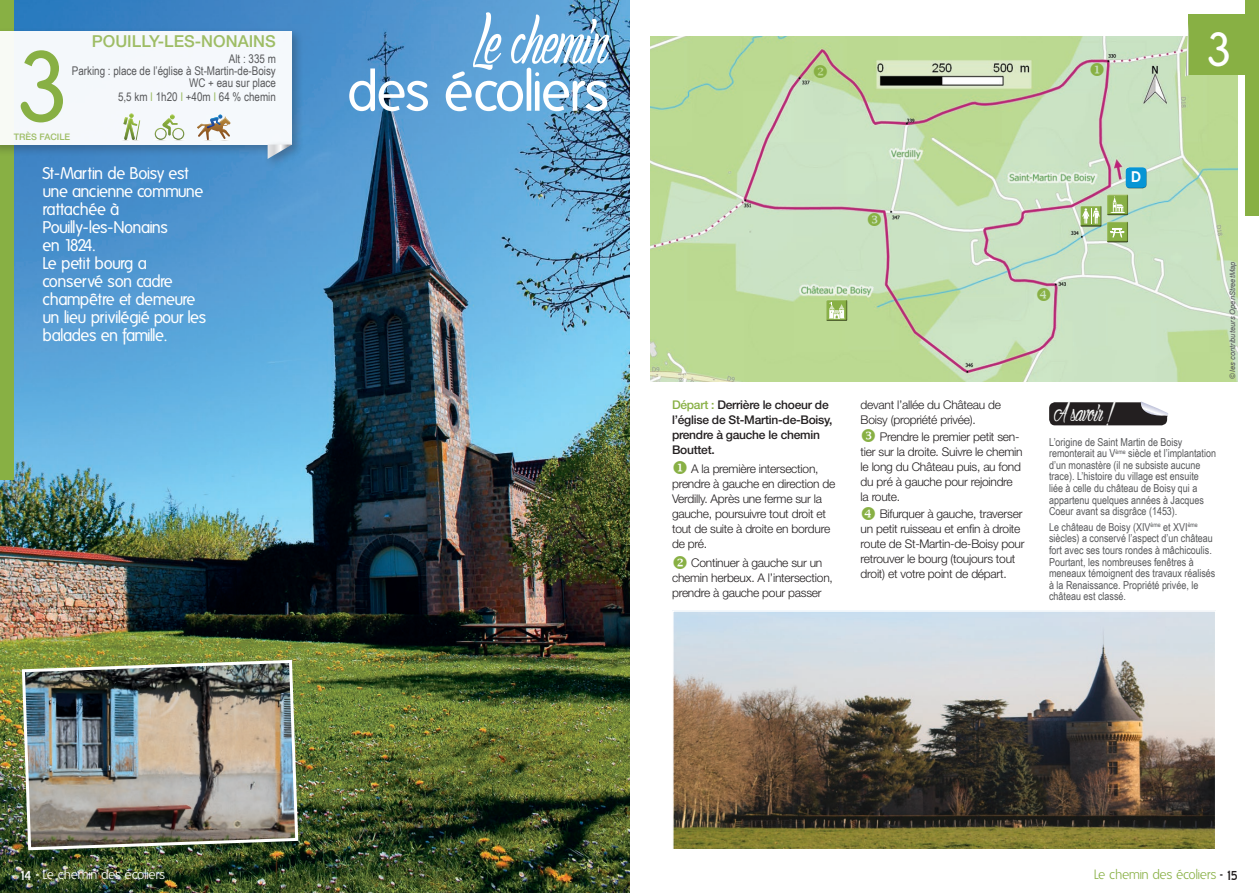
<style>
.page{position:relative;width:1259px;height:893px;background:#fff}
.page>*{position:absolute;margin:0;border:0;box-sizing:border-box;transform-origin:0 0}
.t1{font:97.5px "Folks";color:#88b044}
.t2{font:72px "Authentic Hilton";color:#fff}
.t3{font:55.2px "Folks";letter-spacing:-.035em;color:#fff}
.t4{font:46.5px "Folks";color:#fff}
.t5{font:27px "Authentic Hilton";color:#f7f7f6}
.Chapeau{font:16.5px "Folks";letter-spacing:-.035em;color:#fff}
.t6{font:500 16.5px "Helvetica Neue LT";color:#9ebd65}
.Chapeau-2{font:16.5px "Folks";letter-spacing:-.015em;color:#fff}
.t7{font:16.5px "Blue Highway";color:#231f20}
.Anecdote{font:16.5px "Blue Highway";color:#fff}
.t8{font:700 15px "Century Gothic";color:#fff}
.t9{font:300 13.5px "Folks";letter-spacing:-.035em;color:#fff}
.t10{font:300 13.5px "Folks";letter-spacing:-.035em;color:#88b044}
.texte{font:300 12px/15px "Helvetica Neue LT";letter-spacing:-.02em;color:#231f20}
.Départ{font:300 12px/15px "Helvetica Neue LT";letter-spacing:-.02em;color:#231f20}
.t11{font:12px "Arial Narrow";color:#57585a}
.Départ-2{font:500 12px/15px "Helvetica Neue LT";letter-spacing:-.02em;color:#231f20}
.Anecdote-2{font:10.95px/11.6px "Arial Narrow";color:#57585a}
.t12{font:500 9px "Helvetica Neue LT";color:#9ebd65}
.Anecdote-3{font:italic 7.5px "Arial";color:#57585a}
.s1{color:#9ebd65}
.s2{color:#88b044}
</style>
<div class="page">
<img style="left:0;top:0;width:629px;height:893px">
<div style="left:0;top:0;width:14px;height:479px;background:#88b044"></div>
<div style="left:0;top:27px;width:304px;height:130px;background:#231f20;opacity:.3"></div>
<div style="left:0;top:31px;width:292px;height:114px;background:#f5f8fb"></div>
<div style="left:264px;top:141px;width:39px;height:29px;background:#231f20;opacity:.3"></div>
<svg style="left:268px;top:145px;width:24px;height:14px"></svg>
<svg style="left:122px;top:113px;width:19px;height:28px"></svg>
<svg style="left:154px;top:115px;width:31px;height:26px"></svg>
<svg style="left:197px;top:115px;width:34px;height:26px"></svg>
<img style="left:651px;top:36px;width:586px;height:345px">
<div style="left:1188px;top:14px;width:61px;height:61px;background:#88b044"></div>
<div style="left:1245px;top:0;width:14px;height:215px;background:#88b044"></div>
<svg style="left:1185px;top:36px;width:3px;height:40px"></svg>
<img style="left:675px;top:613px;width:538px;height:234px">
<div style="left:672px;top:610px;width:544px;height:240px;border:2px solid #fff"></div>
<svg style="left:1049px;top:401px;width:119px;height:24px;background:#474345"></svg>
<div style="left:1078px;top:204px;width:25px;height:22px;background:#fff;opacity:.75"></div>
<div style="left:1078px;top:205px;width:25px;height:23px;background:#231f20;opacity:.75"></div>
<div style="left:1104px;top:219px;width:25px;height:23px;background:#fff;opacity:.75"></div>
<div style="left:1105px;top:221px;width:25px;height:23px;background:#231f20;opacity:.75"></div>
<div style="left:824px;top:298px;width:25px;height:23px;background:#c0dc9a"></div>
<div style="left:824px;top:300px;width:25px;height:22px;background:#231f20;opacity:.75"></div>
<div style="left:1104px;top:192px;width:25px;height:23px;background:#c9e3c3"></div>
<div style="left:1105px;top:194px;width:25px;height:23px;background:#231f20;opacity:.75"></div>
<div style="left:1125px;top:166px;width:23px;height:20px;background:#fff;opacity:.75"></div>
<div style="left:1125px;top:168px;width:23px;height:22px;background:#231f20;opacity:.75"></div>
<div style="left:1130px;top:171px;width:12px;height:13px;background:#0695d5"></div>
<img style="left:20px;top:658px;width:280px;height:194px">
<svg style="left:868px;top:213px;width:13px;height:13px"></svg>
<svg style="left:1037px;top:287px;width:13px;height:14px"></svg>
<svg style="left:814px;top:65px;width:13px;height:13px"></svg>
<svg style="left:1090px;top:63px;width:13px;height:13px"></svg>
<p class="t1" style="left:15px;top:34px;width:55px">3</p>
<p class="t6" style="left:92px;top:31px;width:185px">POUILLY-LES-NONAINS</p>
<p class="t11" style="left:229px;top:50px;width:49px">Alt : 335 m</p>
<p class="t11" style="left:72px;top:62px;width:205px">Parking : place de l’église à St-Martin-de-Boisy</p>
<p class="t11" style="left:189px;top:74px;width:88px">WC + eau sur place</p>
<p class="t11" style="left:118px;top:88px;width:159px">5,5 km <span class="s1">I</span> 1h20 <span class="s1">I</span> +40m <span class="s1">I</span> 64 % chemin</p>
<p class="t12" style="left:14px;top:132px;width:58px">TRÈS FACILE</p>
<p class="t2" style="left:472px;top:-1px;width:139px">Le chemin</p>
<p class="t3" style="left:347px;top:61px;width:263px">des écoliers</p>
<p class="Chapeau" style="left:43px;top:165px;width:148px">St-Martin de Boisy est</p>
<p class="t8" style="left:1130px;top:166px;width:12px">D</p>
<p class="Chapeau" style="left:43px;top:183px;width:162px">une ancienne commune</p>
<p class="Chapeau-2" style="left:43px;top:201px;width:79px">rattachée à</p>
<p class="Chapeau" style="left:43px;top:219px;width:127px">Pouilly-les-Nonains</p>
<p class="Chapeau" style="left:43px;top:237px;width:54px">en 1824.</p>
<p class="Chapeau" style="left:43px;top:255px;width:106px">Le petit bourg a</p>
<p class="Chapeau" style="left:43px;top:273px;width:132px">conservé son cadre</p>
<p class="Chapeau" style="left:43px;top:291px;width:154px">champêtre et demeure</p>
<p class="Chapeau" style="left:43px;top:309px;width:165px">un lieu privilégié pour les</p>
<p class="Chapeau" style="left:43px;top:327px;width:126px">balades en famille.</p>
<p class="t4" style="left:1206px;top:24px;width:27px">3</p>
<p class="Anecdote-3" style="left:1227px;top:379px;width:119px;rotate:-90deg">© les contributeurs OpenStreetMap</p>
<p class="Anecdote" style="left:21px;top:868px;width:20px">14 -</p>
<p class="t9" style="left:43px;top:868px;width:124px">Le chemin des écoliers</p>
<p class="Départ-2" style="left:672px;top:397px;width:162px"><span class="s2">Départ :</span> Derrière le choeur de l’église de St-Martin-de-Boisy, prendre à gauche le chemin<br>Bouttet.</p>
<p class="Départ" style="left:672px;top:461px;width:165px"><span class="s2">◆</span> A la première intersection, prendre à gauche en direction de<br>Verdilly. Après une ferme sur la gauche, poursuivre tout droit et tout de suite à droite en bordure de pré.</p>
<p class="texte" style="left:672px;top:555px;width:162px"><span class="s2">❖</span> Continuer à gauche sur un chemin herbeux. A l’intersection, prendre à gauche pour passer</p>
<p class="texte" style="left:860px;top:397px;width:142px">devant l’allée du Château de<br>Boisy (propriété privée).</p>
<p class="texte" style="left:860px;top:429px;width:163px;text-indent:19px">Prendre le premier petit sen&shy;tier sur la droite. Suivre le chemin le long du Château puis, au fond du pré à gauche pour rejoindre la route.</p>
<p class="texte" style="left:860px;top:506px;width:165px;text-indent:19px">Bifurquer à gauche, traverser un petit ruisseau et enfin à droite route de St-Martin-de-Boisy pour retrouver le bourg (toujours tout droit) et votre point de départ.</p>
<p class="t5" style="left:1054px;top:397px;width:64px">A savoir !</p>
<p class="Anecdote-2" style="left:1049px;top:436px;width:168px">L’origine de Saint Martin de Boisy remonterait au V<sup>ème</sup> siècle et l’implantation d’un monastère (il ne subsiste aucune trace). L’histoire du village est ensuite<br>liée à celle du château de Boisy qui a appartenu quelques années à Jacques Coeur avant sa disgrâce (1453).</p>
<p class="Anecdote-2" style="left:1049px;top:521px;width:168px">Le château de Boisy (XIV<sup>ème</sup> et XVI<sup>ème </sup>siècles) a conservé l’aspect d’un château fort avec ses tours rondes à mâchicoulis.<br>Pourtant, les nombreuses fenêtres à meneaux témoignent des travaux réalisés à la Renaissance. Propriété privée, le château est classé.</p>
<p class="t10" style="left:1094px;top:868px;width:124px">Le chemin des écoliers</p>
<h3 class="t7" style="left:1219px;top:868px;width:20px">- 15</h3>
</div>
